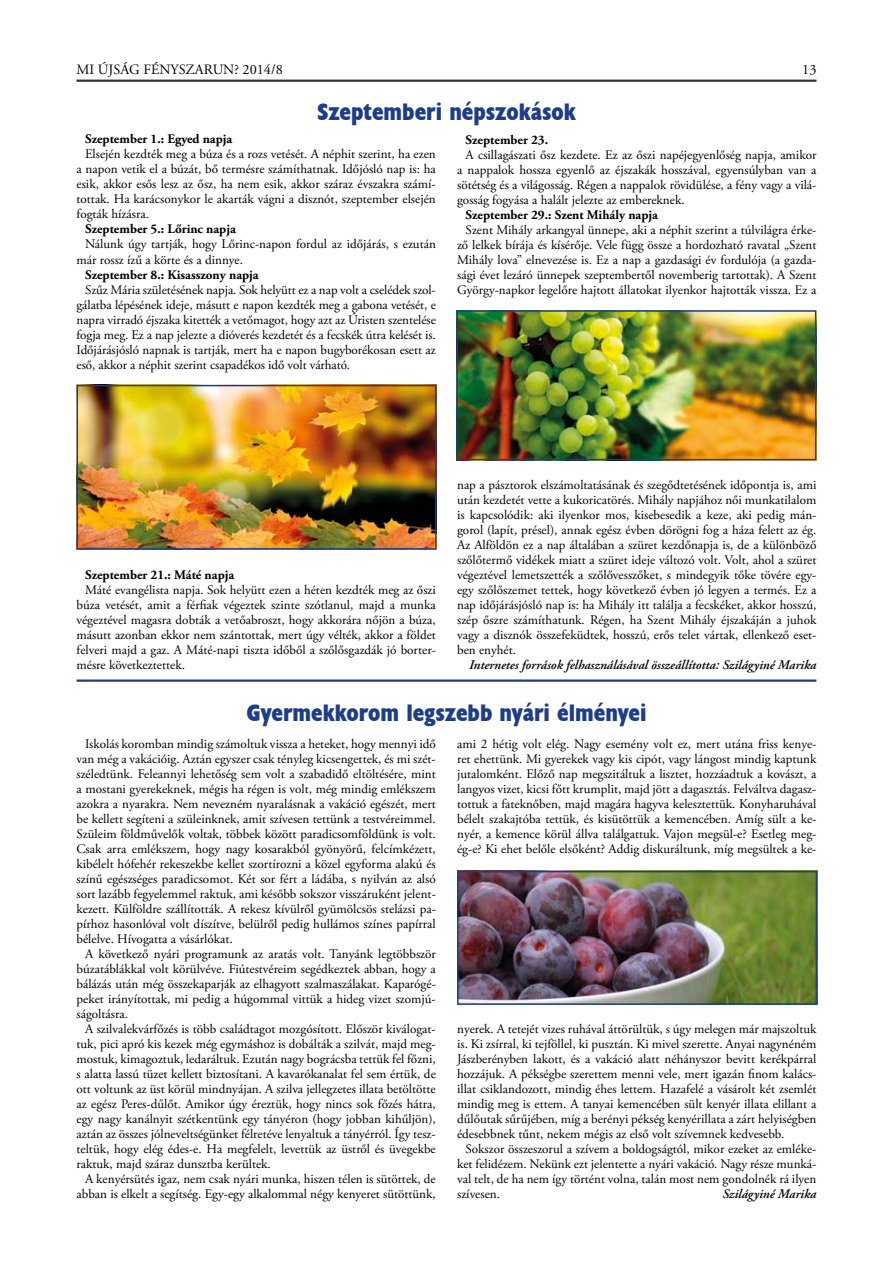
<style>
.page{position:relative;width:893px;height:1263px;background:#fff}
.page>*{position:absolute;margin:0;border:0;box-sizing:border-box;transform-origin:0 0}
.t1{font:24px "Husa HU";color:#1e3d88}
.t2{font:14.25px "Adobe Garamond Pro";color:#000}
.t3{font:13.2px/15px "Adobe Garamond Pro";color:#000;text-align:justify}
.t4{font:700 13.2px "Adobe Garamond Pro";color:#000}
.t5{font:italic 600 13.2px "Adobe Garamond Pro";color:#000}
</style>
<div class="page">
<hr style="left:77px;top:80px;width:739px;height:1px;background:#000">
<hr style="left:77px;top:81px;width:739px;height:1px;background:#000">
<img style="left:80px;top:388px;width:354px;height:159px">
<div style="left:77px;top:385px;width:360px;height:165px;border:2px solid #1e3d88"></div>
<img style="left:459px;top:313px;width:354px;height:144px">
<div style="left:456px;top:310px;width:360px;height:150px;border:2px solid #1e3d88"></div>
<hr style="left:77px;top:679px;width:739px;height:3px;background:#1e3d88">
<img style="left:460px;top:874px;width:354px;height:128px">
<div style="left:457px;top:871px;width:360px;height:134px;border:2px solid #1e3d88"></div>
<p class="t2" style="left:77px;top:61px;width:208px">MI ÚJSÁG FÉNYSZARUN? 2014/8</p>
<p class="t2" style="left:802px;top:61px;width:16px">13</p>
<h1 class="t1" style="left:317px;top:97px;width:260px">Szeptemberi népszokások</h1>
<p class="t4" style="left:85px;top:132px;width:149px">Szeptember 1.: Egyed napja</p>
<p class="t3" style="left:77px;top:147px;width:361px;text-indent:9px">Elsején kezdték meg a búza és a rozs vetését. A néphit szerint, ha ezen a napon vetik el a búzát, bő termésre számíthatnak. Időjósló nap is: ha esik, akkor esős lesz az ősz, ha nem esik, akkor száraz évszakra számí&shy;tottak. Ha karácsonykor le akarták vágni a disznót, szeptember elsején fogták hízásra.</p>
<p class="t4" style="left:85px;top:222px;width:152px">Szeptember 5.: Lőrinc napja</p>
<p class="t3" style="left:77px;top:237px;width:361px;text-indent:9px">Nálunk úgy tartják, hogy Lőrinc-napon fordul az időjárás, s ezután már rossz ízű a körte és a dinnye.</p>
<p class="t4" style="left:85px;top:267px;width:175px">Szeptember 8.: Kisasszony napja</p>
<p class="t3" style="left:77px;top:282px;width:361px;text-indent:9px">Szűz Mária születésének napja. Sok helyütt ez a nap volt a cselédek szol&shy;gálatba lépésének ideje, másutt e napon kezdték meg a gabona vetését, e napra virradó éjszaka kitették a vetőmagot, hogy azt az Úristen szentelése fogja meg. Ez a nap jelezte a dióverés kezdetét és a fecskék útra kelését is.<br>Időjárásjósló napnak is tartják, mert ha e napon bugyborékosan esett az eső, akkor a néphit szerint csapadékos idő volt várható.</p>
<p class="t4" style="left:466px;top:132px;width:84px">Szeptember 23.</p>
<p class="t3" style="left:457px;top:147px;width:361px;text-indent:9px">A csillagászati ősz kezdete. Ez az őszi napéjegyenlőség napja, amikor a nappalok hossza egyenlő az éjszakák hosszával, egyensúlyban van a sötétség és a világosság. Régen a nappalok rövidülése, a fény vagy a vilá&shy;gosság fogyása a halált jelezte az embereknek.</p>
<p class="t4" style="left:466px;top:207px;width:194px">Szeptember 29.: Szent Mihály napja</p>
<p class="t3" style="left:457px;top:222px;width:361px;text-indent:9px">Szent Mihály arkangyal ünnepe, aki a néphit szerint a túlvilágra érke&shy;ző lelkek bírája és kísérője. Vele függ össze a hordozható ravatal „Szent Mihály lova” elnevezése is. Ez a nap a gazdasági év fordulója (a gazda&shy;sági évet lezáró ünnepek szeptembertől novemberig tartottak). A Szent György-napkor legelőre hajtott állatokat ilyenkor hajtották vissza. Ez a</p>
<p class="t4" style="left:85px;top:567px;width:151px">Szeptember 21.: Máté napja</p>
<p class="t3" style="left:77px;top:582px;width:361px;text-indent:9px">Máté evangélista napja. Sok helyütt ezen a héten kezdték meg az őszi búza vetését, amit a férfiak végeztek szinte szótlanul, majd a munka végeztével magasra dobták a vetőabroszt, hogy akkorára nőjön a búza, másutt azonban ekkor nem szántottak, mert úgy vélték, akkor a földet felveri majd a gaz. A Máté-napi tiszta időből a szőlősgazdák jó borter&shy;mésre következtettek.</p>
<p class="t3" style="left:457px;top:477px;width:361px">nap a pásztorok elszámoltatásának és szegődtetésének időpontja is, ami után kezdetét vette a kukoricatörés. Mihály napjához női munkatilalom is kapcsolódik: aki ilyenkor mos, kisebesedik a keze, aki pedig mán&shy;gorol (lapít, présel), annak egész évben dörögni fog a háza felett az ég.<br>Az Alföldön ez a nap általában a szüret kezdőnapja is, de a különböző szőlőtermő vidékek miatt a szüret ideje változó volt. Volt, ahol a szüret végeztével lemetszették a szőlővesszőket, s mindegyik tőke tövére egy&shy;egy szőlőszemet tettek, hogy következő évben jó legyen a termés. Ez a nap időjárásjósló nap is: ha Mihály itt találja a fecskéket, akkor hosszú, szép őszre számíthatunk. Régen, ha Szent Mihály éjszakáján a juhok vagy a disznók összefeküdtek, hosszú, erős telet vártak, ellenkező eset&shy;ben enyhét.</p>
<p class="t5" style="left:469px;top:657px;width:349px">Internetes források felhasználásával összeállította: Szilágyiné Marika</p>
<h1 class="t1" style="left:246px;top:698px;width:402px">Gyermekkorom legszebb nyári élményei</h1>
<p class="t3" style="left:77px;top:737px;width:361px;text-indent:9px">Iskolás koromban mindig számoltuk vissza a heteket, hogy mennyi idő van még a vakációig. Aztán egyszer csak tényleg kicsengettek, és mi szét&shy;széledtünk. Feleannyi lehetőség sem volt a szabadidő eltöltésére, mint a mostani gyerekeknek, mégis ha régen is volt, még mindig emlékszem azokra a nyarakra. Nem nevezném nyaralásnak a vakáció egészét, mert be kellett segíteni a szüleinknek, amit szívesen tettünk a testvéreimmel.<br>Szüleim földművelők voltak, többek között paradicsomföldünk is volt.<br>Csak arra emlékszem, hogy nagy kosarakból gyönyörű, felcímkézett, kibélelt hófehér rekeszekbe kellet szortírozni a közel egyforma alakú és színű egészséges paradicsomot. Két sor fért a ládába, s nyilván az alsó sort lazább fegyelemmel raktuk, ami később sokszor visszáruként jelent&shy;kezett. Külföldre szállították. A rekesz kívülről gyümölcsös stelázsi pa&shy;pírhoz hasonlóval volt díszítve, belülről pedig hullámos színes papírral bélelve. Hívogatta a vásárlókat.</p>
<p class="t3" style="left:77px;top:947px;width:361px;text-indent:9px">A következő nyári programunk az aratás volt. Tanyánk legtöbbször búzatáblákkal volt körülvéve. Fiútestvéreim segédkeztek abban, hogy a bálázás után még összekaparják az elhagyott szalmaszálakat. Kaparógé&shy;peket irányítottak, mi pedig a húgommal vittük a hideg vizet szomjú&shy;ságoltásra.</p>
<p class="t3" style="left:77px;top:1022px;width:361px;text-indent:9px">A szilvalekvárfőzés is több családtagot mozgósított. Először kiválogat&shy;tuk, pici apró kis kezek még egymáshoz is dobálták a szilvát, majd meg&shy;mostuk, kimagoztuk, ledaráltuk. Ezután nagy bográcsba tettük fel főzni, s alatta lassú tüzet kellett biztosítani. A kavarókanalat fel sem értük, de ott voltunk az üst körül mindnyájan. A szilva jellegzetes illata betöltötte az egész Peres-dűlőt. Amikor úgy éreztük, hogy nincs sok főzés hátra, egy nagy kanálnyit szétkentünk egy tányéron (hogy jobban kihűljön), aztán az összes jólneveltségünket félretéve lenyaltuk a tányérról. Így tesz&shy;teltük, hogy elég édes-e. Ha megfelelt, levettük az üstről és üvegekbe raktuk, majd száraz dunsztba kerültek.</p>
<p class="t3" style="left:77px;top:1172px;width:361px;text-align:right">A kenyérsütés igaz, nem csak nyári munka, hiszen télen is sütöttek, de abban is elkelt a segítség. Egy-egy alkalommal négy kenyeret sütöttünk,</p>
<p class="t3" style="left:457px;top:737px;width:361px">ami 2 hétig volt elég. Nagy esemény volt ez, mert utána friss kenye&shy;ret ehettünk. Mi gyerekek vagy kis cipót, vagy lángost mindig kaptunk jutalomként. Előző nap megszitáltuk a lisztet, hozzáadtuk a kovászt, a langyos vizet, kicsi főtt krumplit, majd jött a dagasztás. Felváltva dagasz&shy;tottuk a fateknőben, majd magára hagyva kelesztettük. Konyharuhával bélelt szakajtóba tettük, és kisütöttük a kemencében. Amíg sült a ke&shy;nyér, a kemence körül állva találgattuk. Vajon megsül-e? Esetleg meg&shy;ég-e? Ki ehet belőle elsőként? Addig diskuráltunk, míg megsültek a ke-</p>
<p class="t3" style="left:457px;top:1022px;width:361px">nyerek. A tetejét vizes ruhával áttörültük, s úgy melegen már majszoltuk is. Ki zsírral, ki tejföllel, ki pusztán. Ki mivel szerette. Anyai nagynéném Jászberényben lakott, és a vakáció alatt néhányszor bevitt kerékpárral hozzájuk. A pékségbe szerettem menni vele, mert igazán finom kalács&shy;illat csiklandozott, mindig éhes lettem. Hazafelé a vásárolt két zsemlét mindig meg is ettem. A tanyai kemencében sült kenyér illata elillant a dűlőutak sűrűjében, míg a berényi pékség kenyérillata a zárt helyiségben édesebbnek tűnt, nekem mégis az első volt szívemnek kedvesebb.</p>
<p class="t3" style="left:457px;top:1142px;width:361px;text-indent:9px">Sokszor összeszorul a szívem a boldogságtól, mikor ezeket az emléke&shy;ket felidézem. Nekünk ezt jelentette a nyári vakáció. Nagy része munká&shy;val telt, de ha nem így történt volna, talán most nem gondolnék rá ilyen szívesen.</p>
<p class="t5" style="left:722px;top:1186px;width:96px">Szilágyiné Marika</p>
</div>
